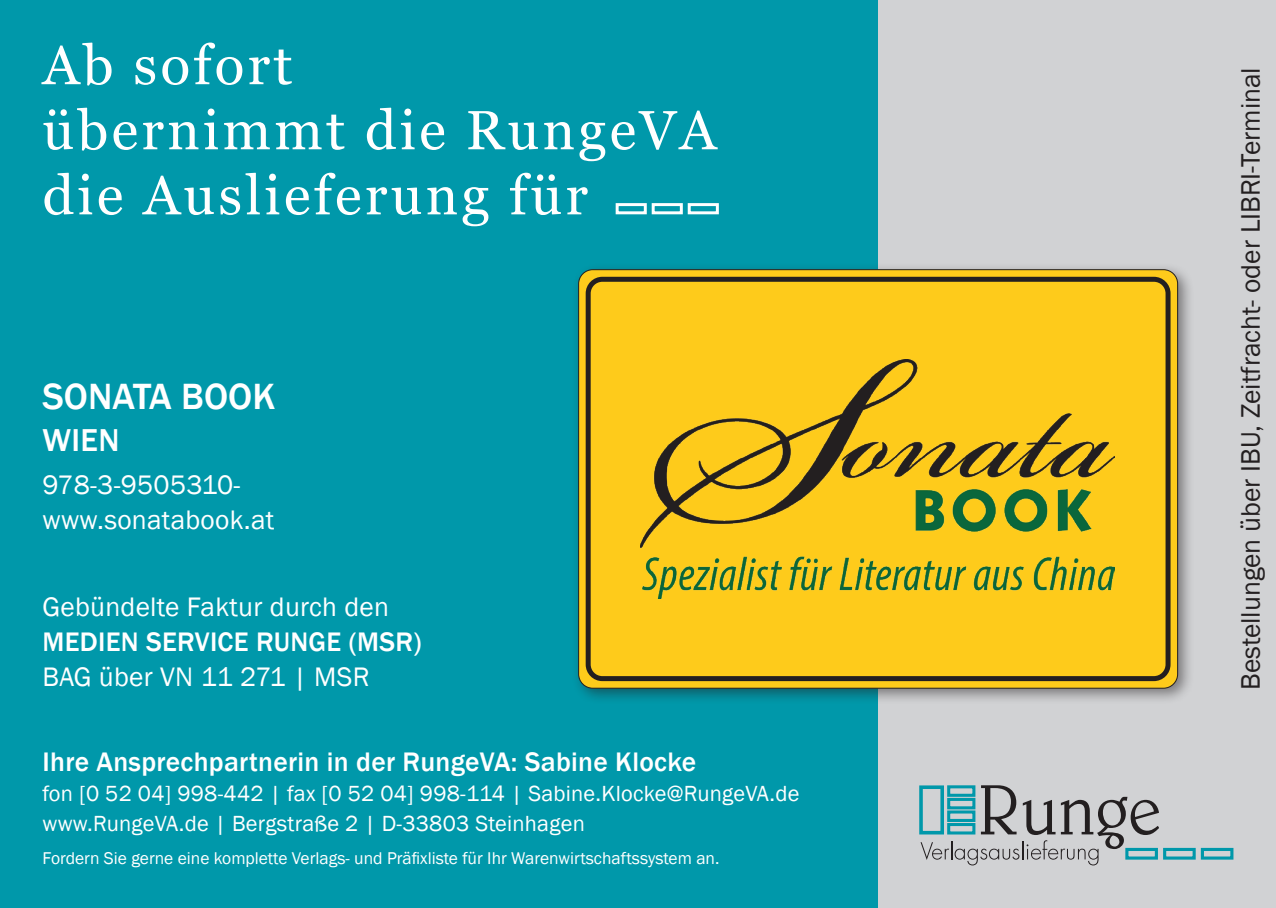
<style>
.page{position:relative;width:1276px;height:908px;background:#fff}
.page>*{position:absolute;margin:0;border:0;box-sizing:border-box;transform-origin:0 0}
.t1{font:55px/65px "Georgia";letter-spacing:.06em;color:#fff}
.t2{font:500 37.5px "Franklin Gothic";color:#fff}
.t3{font:500 32.5px "Franklin Gothic";color:#fff}
.t4{font:27.5px/35px "Franklin Gothic";letter-spacing:.01em;color:#fff}
.t5{font:500 27.5px "Franklin Gothic";letter-spacing:.01em;color:#fff}
.t6{font:27.5px "Franklin Gothic";color:#231f20}
.t7{font:22.5px/30px "Franklin Gothic";letter-spacing:.01em;color:#fff}
.t8{font:17.5px "Franklin Gothic";color:#fff}
</style>
<div class="page">
<div style="left:0;top:0;width:1276px;height:907px;background:#d1d2d4"></div>
<div style="left:0;top:0;width:877px;height:907px;background:#0098aa"></div>
<svg style="left:615px;top:203px;width:104px;height:12px"></svg>
<div style="left:571px;top:262px;width:624px;height:443px;background:#231f20;opacity:.5"></div>
<div style="left:578px;top:269px;width:599px;height:419px;background:#fecb1b;border-radius:14px"></div>
<div style="left:585px;top:277px;width:585px;height:403px;border:5px solid #231f20;border-radius:14px"></div>
<div style="left:919px;top:785px;width:25px;height:49px;border:4px solid #0098aa"></div>
<svg style="left:920px;top:785px;width:313px;height:80px"></svg>
<img style="left:640px;top:359px;width:474px;height:239px">
<h1 class="t1" style="left:43px;top:34px;width:675px">Ab sofort<br>übernimmt die RungeVA die Auslieferung für</h1>
<h2 class="t2" style="left:43px;top:373px;width:234px">SONATA BOOK</h2>
<h3 class="t3" style="left:43px;top:420px;width:78px">WIEN</h3>
<p class="t4" style="left:43px;top:467px;width:233px">978-3-9505310- www.sonatabook.at</p>
<p class="t4" style="left:43px;top:589px;width:348px">Gebündelte Faktur durch den</p>
<p class="t5" style="left:43px;top:624px;width:380px">MEDIEN SERVICE RUNGE (MSR)</p>
<p class="t4" style="left:43px;top:659px;width:329px">BAG über VN 11 271 | MSR</p>
<p class="t5" style="left:43px;top:744px;width:655px">Ihre Ansprechpartnerin in der RungeVA: Sabine Klocke</p>
<p class="t7" style="left:43px;top:778px;width:758px">fon [0 52 04] 998-442 | fax [0 52 04] 998-114 | Sabine.Klocke@RungeVA.de www.RungeVA.de | Bergstraße 2 | D-33803 Steinhagen</p>
<p class="t8" style="left:43px;top:846px;width:678px">Fordern Sie gerne eine komplette Verlags- und Präfixliste für Ihr Warenwirtschaftssystem an.</p>
<p class="t6" style="left:1233px;top:689px;width:624px;rotate:-90deg">Bestellungen über IBU, Zeitfracht- oder LIBRI-Terminal</p>
</div>
